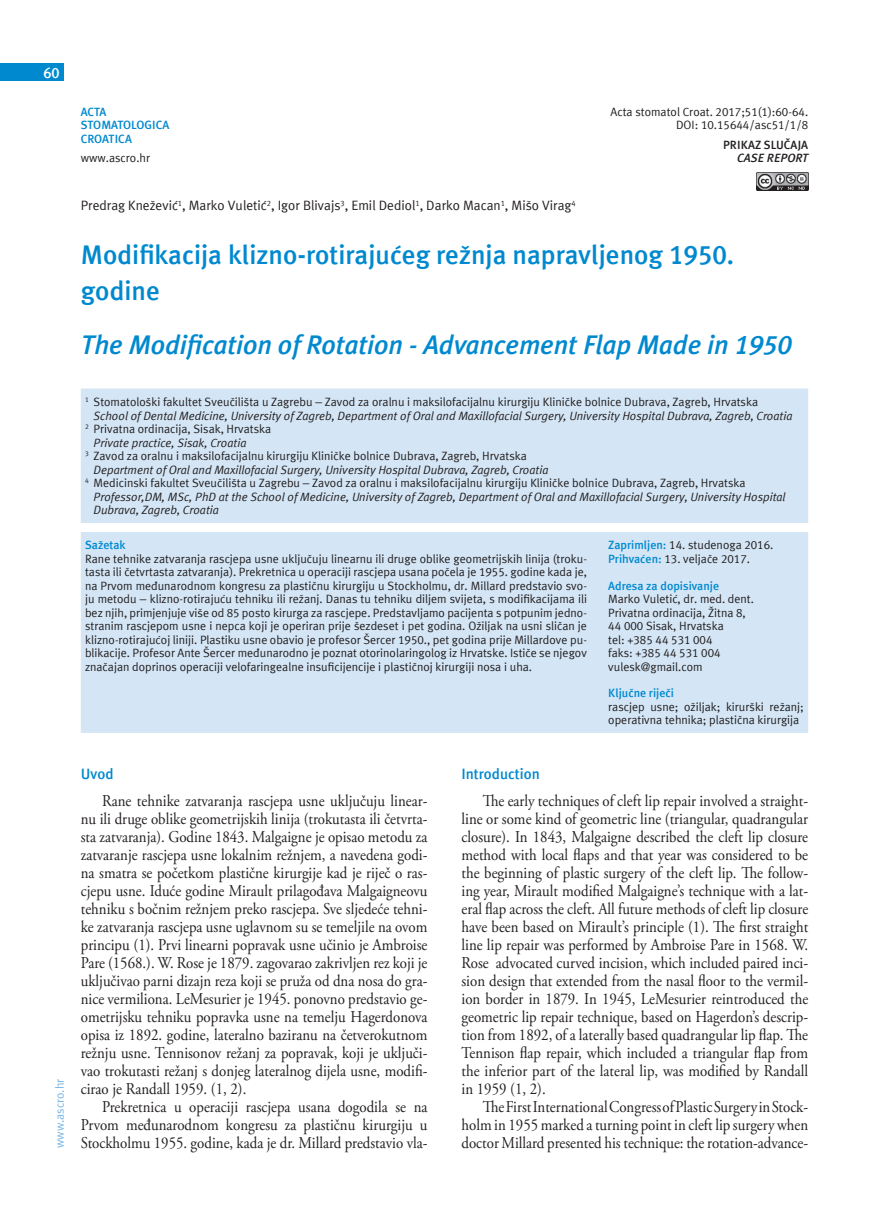
<style>
.page{position:relative;width:872px;height:1212px;background:#fff}
.page>*{position:absolute;margin:0;border:0;box-sizing:border-box;transform-origin:0 0}
.t1{font:700 27px/36px "Meta ASC";color:#0089cf}
.t2{font:italic 700 27px "Meta ASC";letter-spacing:-.005em;color:#0089cf}
.t3{font:16.5px/18px "Adobe Garamond Pro";color:#231f20;text-align:justify;scale:.9 1}
.t4{font:700 15px "Meta ASC";color:#0089cf}
.t5{font:700 15px "Meta ASC";color:#fff}
.t6{font:13.5px "Meta ASC";color:#231f20}
.t7{font:12px/13.5px "Meta ASC";color:#231f20}
.t8{font:italic 12px "Meta ASC";color:#231f20}
.t9{font:700 12px/13.5px "Meta ASC";color:#0089cf}
.t10{font:700 12px "Meta ASC";color:#231f20}
.t11{font:12px "Meta ASC";color:#77b6e4}
.t12{font:italic 700 12px "Meta ASC";letter-spacing:.01em;color:#231f20}
.s1{font-weight:700;color:#0089cf}
</style>
<div class="page">
<div style="left:0;top:64px;width:64px;height:17px;background:#0089cf"></div>
<div style="left:81px;top:388px;width:727px;height:345px;background:#d4e6f6"></div>
<div style="left:81px;top:523px;width:727px;height:8px;background:#fff"></div>
<img style="left:756px;top:172px;width:52px;height:18px">
<p class="t5" style="left:43px;top:64px;width:18px">60</p>
<p class="t11" style="left:53px;top:1148px;width:71px;rotate:-90deg">www.ascro.hr</p>
<p class="t9" style="left:81px;top:105px;width:90px">ACTA<br>STOMATOLOGICA<br>CROATICA</p>
<p class="t7" style="left:81px;top:151px;width:71px">www.ascro.hr</p>
<p class="t7" style="left:610px;top:105px;width:199px;text-align:right">Acta stomatol Croat. 2017;51(1):60-64.<br>DOI: 10.15644/asc51/1/8</p>
<p class="t10" style="left:723px;top:138px;width:87px">PRIKAZ SLUČAJA</p>
<p class="t12" style="left:737px;top:151px;width:73px">CASE REPORT</p>
<p class="t6" style="left:81px;top:198px;width:496px">Predrag Knežević<sup>1</sup>, Marko Vuletić<sup>2</sup>, Igor Blivajs<sup>3</sup>, Emil Dediol<sup>1</sup>, Darko Macan<sup>1</sup>, Mišo Virag<sup>4</sup></p>
<h1 class="t1" style="left:81px;top:237px;width:655px">Modifikacija klizno-rotirajućeg režnja napravljenog 1950. godine</h1>
<h1 class="t2" style="left:81px;top:329px;width:712px">The Modification of Rotation - Advancement Flap Made in 1950</h1>
<p class="t7" style="left:85px;top:395px;width:674px"><sup>1</sup> Stomatološki fakultet Sveučilišta u Zagrebu – Zavod za oralnu i maksilofacijalnu kirurgiju Kliničke bolnice Dubrava, Zagreb, Hrvatska</p>
<p class="t8" style="left:94px;top:409px;width:700px">School of Dental Medicine, University of Zagreb, Department of Oral and Maxillofacial Surgery, University Hospital Dubrava, Zagreb, Croatia</p>
<p class="t7" style="left:85px;top:422px;width:188px"><sup>2</sup> Privatna ordinacija, Sisak, Hrvatska</p>
<p class="t8" style="left:94px;top:436px;width:154px">Private practice, Sisak, Croatia</p>
<p class="t7" style="left:85px;top:449px;width:443px"><sup>3</sup> Zavod za oralnu i maksilofacijalnu kirurgiju Kliničke bolnice Dubrava, Zagreb, Hrvatska</p>
<p class="t8" style="left:94px;top:463px;width:456px">Department of Oral and Maxillofacial Surgery, University Hospital Dubrava, Zagreb, Croatia</p>
<p class="t7" style="left:85px;top:476px;width:662px"><sup>4</sup> Medicinski fakultet Sveučilišta u Zagrebu – Zavod za oralnu i maksilofacijalnu kirurgiju Kliničke bolnice Dubrava, Zagreb, Hrvatska</p>
<p class="t8" style="left:94px;top:490px;width:693px">Professor,DM, MSc, PhD at the School of Medicine, University of Zagreb, Department of Oral and Maxillofacial Surgery, University Hospital</p>
<p class="t8" style="left:94px;top:503px;width:127px">Dubrava, Zagreb, Croatia</p>
<p class="t9" style="left:85px;top:538px;width:42px">Sažetak</p>
<p class="t7" style="left:85px;top:552px;width:503px;text-align:justify">Rane tehnike zatvaranja rascjepa usne uključuju linearnu ili druge oblike geometrijskih linija (troku&shy;tasta ili četvrtasta zatvaranja). Prekretnica u operaciji rascjepa usana počela je 1955. godine kada je, na Prvom međunarodnom kongresu za plastičnu kirurgiju u Stockholmu, dr. Millard predstavio svo&shy;ju metodu – klizno-rotirajuću tehniku ili režanj. Danas tu tehniku diljem svijeta, s modifikacijama ili bez njih, primjenjuje više od 85 posto kirurga za rascjepe. Predstavljamo pacijenta s potpunim jedno&shy;stranim rascjepom usne i nepca koji je operiran prije šezdeset i pet godina. Ožiljak na usni sličan je klizno-rotirajućoj liniji. Plastiku usne obavio je profesor Šercer 1950., pet godina prije Millardove pu&shy;blikacije. Profesor Ante Šercer međunarodno je poznat otorinolaringolog iz Hrvatske. Ističe se njegov značajan doprinos operaciji velofaringealne insuficijencije i plastičnoj kirurgiji nosa i uha.</p>
<p class="t7" style="left:608px;top:538px;width:167px"><span class="s1">Zaprimljen:</span> 14. studenoga 2016.<br><span class="s1">Prihvaćen:</span> 13. veljače 2017.</p>
<p class="t9" style="left:608px;top:579px;width:112px">Adresa za dopisivanje</p>
<p class="t7" style="left:608px;top:592px;width:147px">Marko Vuletić, dr. med. dent.<br>Privatna ordinacija, Žitna 8,<br>44 000 Sisak, Hrvatska<br>tel: +385 44 531 004<br>faks: +385 44 531 004 vulesk@gmail.com</p>
<p class="t9" style="left:608px;top:686px;width:67px">Ključne riječi</p>
<p class="t7" style="left:608px;top:700px;width:197px">rascjep usne; ožiljak; kirurški režanj; operativna tehnika; plastična kirurgija</p>
<p class="t4" style="left:81px;top:765px;width:34px">Uvod</p>
<p class="t3" style="left:81px;top:792px;width:387px;text-indent:21px">Rane tehnike zatvaranja rascjepa usne uključuju linear&shy;nu ili druge oblike geometrijskih linija (trokutasta ili četvrta&shy;sta zatvaranja). Godine 1843. Malgaigne je opisao metodu za zatvaranje rascjepa usne lokalnim režnjem, a navedena godi&shy;na smatra se početkom plastične kirurgije kad je riječ o ras&shy;cjepu usne. Iduće godine Mirault prilagođava Malgaigneovu tehniku s bočnim režnjem preko rascjepa. Sve sljedeće tehni&shy;ke zatvaranja rascjepa usne uglavnom su se temeljile na ovom principu (1). Prvi linearni popravak usne učinio je Ambroise Pare (1568.). W. Rose je 1879. zagovarao zakrivljen rez koji je uključivao parni dizajn reza koji se pruža od dna nosa do gra&shy;nice vermiliona. LeMesurier je 1945. ponovno predstavio ge&shy;ometrijsku tehniku popravka usne na temelju Hagerdonova opisa iz 1892. godine, lateralno baziranu na četverokutnom režnju usne. Tennisonov režanj za popravak, koji je uključi&shy;vao trokutasti režanj s donjeg lateralnog dijela usne, modifi&shy;cirao je Randall 1959. (1, 2).</p>
<p class="t3" style="left:81px;top:1098px;width:387px;text-indent:21px">Prekretnica u operaciji rascjepa usana dogodila se na Prvom međunarodnom kongresu za plastičnu kirurgiju u Stockholmu 1955. godine, kada je dr. Millard predstavio vla-</p>
<p class="t4" style="left:461px;top:765px;width:80px">Introduction</p>
<p class="t3" style="left:461px;top:792px;width:387px;text-indent:21px">The early techniques of cleft lip repair involved a straight&shy;line or some kind of geometric line (triangular, quadrangular closure). In 1843, Malgaigne described the cleft lip closure method with local flaps and that year was considered to be the beginning of plastic surgery of the cleft lip. The follow&shy;ing year, Mirault modified Malgaigne’s technique with a lat&shy;eral flap across the cleft. All future methods of cleft lip closure have been based on Mirault’s principle (1). The first straight line lip repair was performed by Ambroise Pare in 1568. W.<br>Rose advocated curved incision, which included paired inci&shy;sion design that extended from the nasal floor to the vermil&shy;ion border in 1879. In 1945, LeMesurier reintroduced the geometric lip repair technique, based on Hagerdon’s descrip&shy;tion from 1892, of a laterally based quadrangular lip flap. The Tennison flap repair, which included a triangular flap from the inferior part of the lateral lip, was modified by Randall in 1959 (1, 2).</p>
<p class="t3" style="left:461px;top:1098px;width:387px;text-indent:21px">The First International Congress of Plastic Surgery in Stock&shy;holm in 1955 marked a turning point in cleft lip surgery when doctor Millard presented his technique: the rotation-advance-</p>
</div>
